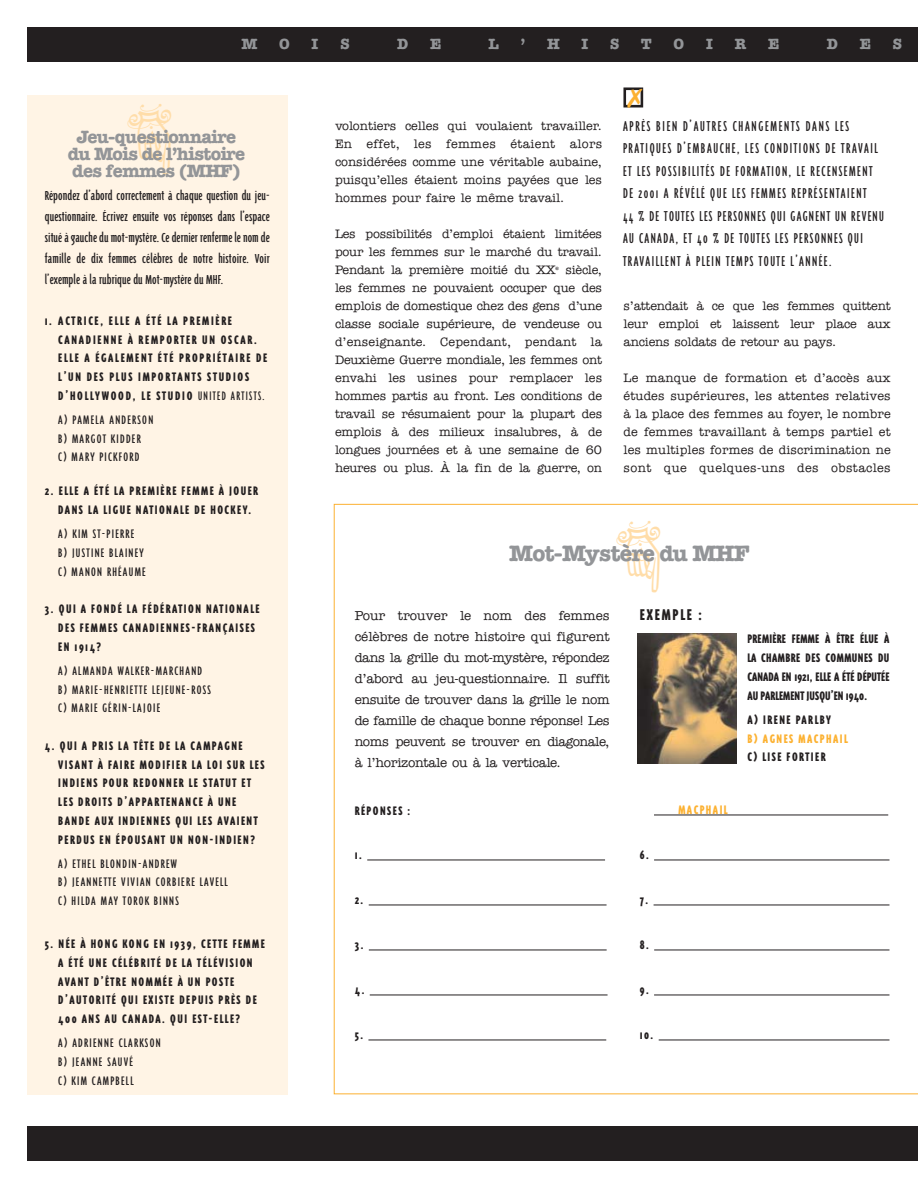
<style>
.page{position:relative;width:918px;height:1188px;background:#fff}
.page>*{position:absolute;margin:0;border:0;box-sizing:border-box;transform-origin:0 0}
.t1{font:700 22.5px "American Typewriter";letter-spacing:-.035em;color:#939598}
.t2{font:700 18px/17.2px "American Typewriter";letter-spacing:-.035em;color:#939598;text-align:center}
.t3{font:900 18px "Triplex Cond";letter-spacing:.105em;color:#231f20}
.t4{font:16.5px/22.5px "Triplex Cond";letter-spacing:.09em;color:#231f20}
.t5{font:15px/21px "Triplex Cond";letter-spacing:.005em;color:#231f20;text-align:justify;scale:1.1 1}
.t6{font:700 15px "American Typewriter";color:#939598}
.t7{font:900 14.25px/18.8px "Triplex Cond";letter-spacing:.105em;color:#231f20}
.t8{font:14.25px/18.8px "Triplex Cond";letter-spacing:.085em;color:#231f20;scale:1.1 1}
.t9{font:900 14.25px "Triplex Cond";letter-spacing:.105em;color:#fcb131}
.t10{font:500 13.2px/21px "American Typewriter";letter-spacing:-.035em;color:#231f20;text-align:justify}
.t11{font:500 12.3px/18px "American Typewriter";letter-spacing:-.015em;color:#231f20;text-align:justify}
.s1{font-weight:400}
</style>
<div class="page">
<div style="left:27px;top:1126px;width:891px;height:35px;background:#231f20"></div>
<div style="left:27px;top:27px;width:891px;height:35px;background:#231f20"></div>
<div style="left:623px;top:87px;width:20px;height:20px;border:3px solid #231f20"></div>
<div style="left:27px;top:95px;width:261px;height:1000px;background:#fff4e5"></div>
<svg style="left:334px;top:504px;width:584px;height:590px"></svg>
<div style="left:638px;top:603px;width:253px;height:464px;background:#fff"></div>
<hr style="left:654px;top:815px;width:234px;height:1px;background:#231f20">
<hr style="left:654px;top:860px;width:235px;height:1px;background:#231f20">
<hr style="left:654px;top:905px;width:235px;height:1px;background:#231f20">
<hr style="left:654px;top:950px;width:235px;height:1px;background:#231f20">
<hr style="left:654px;top:995px;width:235px;height:1px;background:#231f20">
<hr style="left:659px;top:1040px;width:230px;height:1px;background:#231f20">
<img style="left:638px;top:634px;width:99px;height:130px">
<hr style="left:367px;top:860px;width:238px;height:1px;background:#231f20">
<hr style="left:369px;top:905px;width:238px;height:1px;background:#231f20">
<hr style="left:369px;top:950px;width:238px;height:1px;background:#231f20">
<hr style="left:370px;top:995px;width:238px;height:1px;background:#231f20">
<hr style="left:368px;top:1040px;width:238px;height:1px;background:#231f20">
<svg style="left:617px;top:521px;width:44px;height:72px"></svg>
<svg style="left:628px;top:89px;width:14px;height:19px"></svg>
<p class="t6" style="left:241px;top:39px;width:17px">M</p>
<p class="t6" style="left:279px;top:39px;width:12px">O</p>
<p class="t6" style="left:312px;top:39px;width:8px">I</p>
<p class="t6" style="left:340px;top:39px;width:11px">S</p>
<p class="t6" style="left:397px;top:39px;width:13px">D</p>
<p class="t6" style="left:430px;top:39px;width:13px">E</p>
<p class="t6" style="left:489px;top:39px;width:12px">L</p>
<p class="t6" style="left:521px;top:39px;width:6px">’</p>
<p class="t6" style="left:547px;top:39px;width:14px">H</p>
<p class="t6" style="left:582px;top:39px;width:8px">I</p>
<p class="t6" style="left:610px;top:39px;width:11px">S</p>
<p class="t6" style="left:641px;top:39px;width:12px">T</p>
<p class="t6" style="left:674px;top:39px;width:12px">O</p>
<p class="t6" style="left:706px;top:39px;width:8px">I</p>
<p class="t6" style="left:735px;top:39px;width:13px">R</p>
<p class="t6" style="left:768px;top:39px;width:13px">E</p>
<p class="t6" style="left:827px;top:39px;width:13px">D</p>
<p class="t6" style="left:860px;top:39px;width:13px">E</p>
<p class="t6" style="left:893px;top:39px;width:11px">S</p>
<h2 class="t2" style="left:68px;top:130px;width:179px">Jeu-questionnaire du Mois de l’histoire des femmes (MHF)</h2>
<p class="t5" style="left:45px;top:186px;width:206px">Répondez d’abord correctement à chaque question du jeu&shy;questionnaire. Écrivez ensuite vos réponses dans l’espace situé à gauche du mot-mystère. Ce dernier renferme le nom de famille de dix femmes célèbres de notre histoire. Voir l’exemple à la rubrique du Mot-mystère du MHF.</p>
<p class="t7" style="left:58px;top:312px;width:210px;text-indent:-14px">1. ACTRICE, ELLE A ÉTÉ LA PREMIÈRE CANADIENNE À REMPORTER UN OSCAR.<br>ELLE A ÉGALEMENT ÉTÉ PROPRIÉTAIRE DE L’UN DES PLUS IMPORTANTS STUDIOS D’HOLLYWOOD, LE STUDIO <span class="s1">UNITED ARTISTS.</span></p>
<p class="t8" style="left:58px;top:411px;width:88px">A) PAMELA ANDERSON<br>B) MARGOT KIDDER<br>C) MARY PICKFORD</p>
<p class="t7" style="left:45px;top:482px;width:215px;text-align:center">2. ELLE A ÉTÉ LA PREMIÈRE FEMME À JOUER<br>DANS LA LIGUE NATIONALE DE HOCKEY.</p>
<p class="t8" style="left:58px;top:525px;width:81px">A) KIM ST-PIERRE<br>B) JUSTINE BLAINEY<br>C) MANON RHÉAUME</p>
<p class="t7" style="left:58px;top:600px;width:203px;text-indent:-14px">3. QUI A FONDÉ LA FÉDÉRATION NATIONALE<br>DES FEMMES CANADIENNES-FRANÇAISES<br>EN 1914?</p>
<p class="t8" style="left:58px;top:662px;width:140px">A) ALMANDA WALKER-MARCHAND<br>B) MARIE-HENRIETTE LEJEUNE-ROSS<br>C) MARIE GÉRIN-LAJOIE</p>
<p class="t7" style="left:58px;top:737px;width:208px;text-indent:-14px">4. QUI A PRIS LA TÊTE DE LA CAMPAGNE VISANT À FAIRE MODIFIER LA LOI SUR LES INDIENS POUR REDONNER LE STATUT ET LES DROITS D’APPARTENANCE À UNE BANDE AUX INDIENNES QUI LES AVAIENT PERDUS EN ÉPOUSANT UN NON-INDIEN?</p>
<p class="t8" style="left:58px;top:855px;width:155px">A) ETHEL BLONDIN-ANDREW<br>B) JEANNETTE VIVIAN CORBIERE LAVELL<br>C) HILDA MAY TOROK BINNS</p>
<p class="t7" style="left:58px;top:935px;width:208px;text-indent:-14px">5. NÉE À HONG KONG EN 1939, CETTE FEMME A ÉTÉ UNE CÉLÉBRITÉ DE LA TÉLÉVISION AVANT D’ÊTRE NOMMÉE À UN POSTE D’AUTORITÉ QUI EXISTE DEPUIS PRÈS DE 400 ANS AU CANADA. QUI EST-ELLE?</p>
<p class="t8" style="left:58px;top:1034px;width:94px">A) ADRIENNE CLARKSON<br>B) JEANNE SAUVÉ<br>C) KIM CAMPBELL</p>
<p class="t11" style="left:335px;top:118px;width:269px">volontiers celles qui voulaient travailler.<br>En effet, les femmes étaient alors considérées comme une véritable aubaine, puisqu’elles étaient moins payées que les hommes pour faire le même travail.</p>
<p class="t11" style="left:335px;top:226px;width:269px">Les possibilités d’emploi étaient limitées pour les femmes sur le marché du travail.<br>Pendant la première moitié du XX<sup>e</sup> siècle, les femmes ne pouvaient occuper que des emplois de domestique chez des gens d’une classe sociale supérieure, de vendeuse ou d’enseignante. Cependant, pendant la Deuxième Guerre mondiale, les femmes ont envahi les usines pour remplacer les hommes partis au front. Les conditions de travail se résumaient pour la plupart des emplois à des milieux insalubres, à de longues journées et à une semaine de 60 heures ou plus. À la fin de la guerre, on</p>
<p class="t4" style="left:623px;top:116px;width:262px">APRÈS BIEN D’AUTRES CHANGEMENTS DANS LES PRATIQUES D’EMBAUCHE, LES CONDITIONS DE TRAVAIL ET LES POSSIBILITÉS DE FORMATION, LE RECENSEMENT DE 2001 A RÉVÉLÉ QUE LES FEMMES REPRÉSENTAIENT<br>44 % DE TOUTES LES PERSONNES QUI GAGNENT UN REVENU AU CANADA, ET 40 % DE TOUTES LES PERSONNES QUI TRAVAILLENT À PLEIN TEMPS TOUTE L’ANNÉE.</p>
<p class="t11" style="left:624px;top:298px;width:269px">s’attendait à ce que les femmes quittent leur emploi et laissent leur place aux anciens soldats de retour au pays.</p>
<p class="t11" style="left:624px;top:370px;width:269px">Le manque de formation et d’accès aux études supérieures, les attentes relatives à la place des femmes au foyer, le nombre de femmes travaillant à temps partiel et les multiples formes de discrimination ne sont que quelques-uns des obstacles</p>
<h1 class="t1" style="left:509px;top:546px;width:242px">Mot-Mystère du MHF</h1>
<p class="t10" style="left:355px;top:606px;width:257px">Pour trouver le nom des femmes célèbres de notre histoire qui figurent dans la grille du mot-mystère, répondez d’abord au jeu-questionnaire. Il suffit ensuite de trouver dans la grille le nom de famille de chaque bonne réponse! Les noms peuvent se trouver en diagonale, à l’horizontale ou à la verticale.</p>
<p class="t7" style="left:355px;top:802px;width:57px">RÉPONSES :</p>
<p class="t7" style="left:355px;top:846px;width:9px">1.</p>
<p class="t7" style="left:355px;top:891px;width:10px">2.</p>
<p class="t7" style="left:355px;top:936px;width:11px">3.</p>
<p class="t7" style="left:355px;top:981px;width:11px">4.</p>
<p class="t7" style="left:355px;top:1026px;width:10px">5.</p>
<h2 class="t3" style="left:640px;top:607px;width:64px">EXEMPLE :</h2>
<p class="t7" style="left:640px;top:846px;width:11px">6.</p>
<p class="t7" style="left:640px;top:891px;width:10px">7.</p>
<p class="t7" style="left:640px;top:936px;width:11px">8.</p>
<p class="t7" style="left:640px;top:981px;width:11px">9.</p>
<p class="t7" style="left:640px;top:1026px;width:15px">10.</p>
<p class="t9" style="left:678px;top:804px;width:51px">MACPHAIL</p>
<p class="t7" style="left:747px;top:630px;width:144px;text-align:justify">PREMIÈRE FEMME À ÊTRE ÉLUE À LA CHAMBRE DES COMMUNES DU CANADA EN 1921, ELLE A ÉTÉ DÉPUTÉE AU PARLEMENT JUSQU’EN 1940.</p>
<p class="t7" style="left:747px;top:711px;width:85px">A) IRENE PARLBY</p>
<p class="t9" style="left:747px;top:732px;width:102px">B) AGNES MACPHAIL</p>
<p class="t7" style="left:747px;top:748px;width:80px">C) LISE FORTIER</p>
</div>
